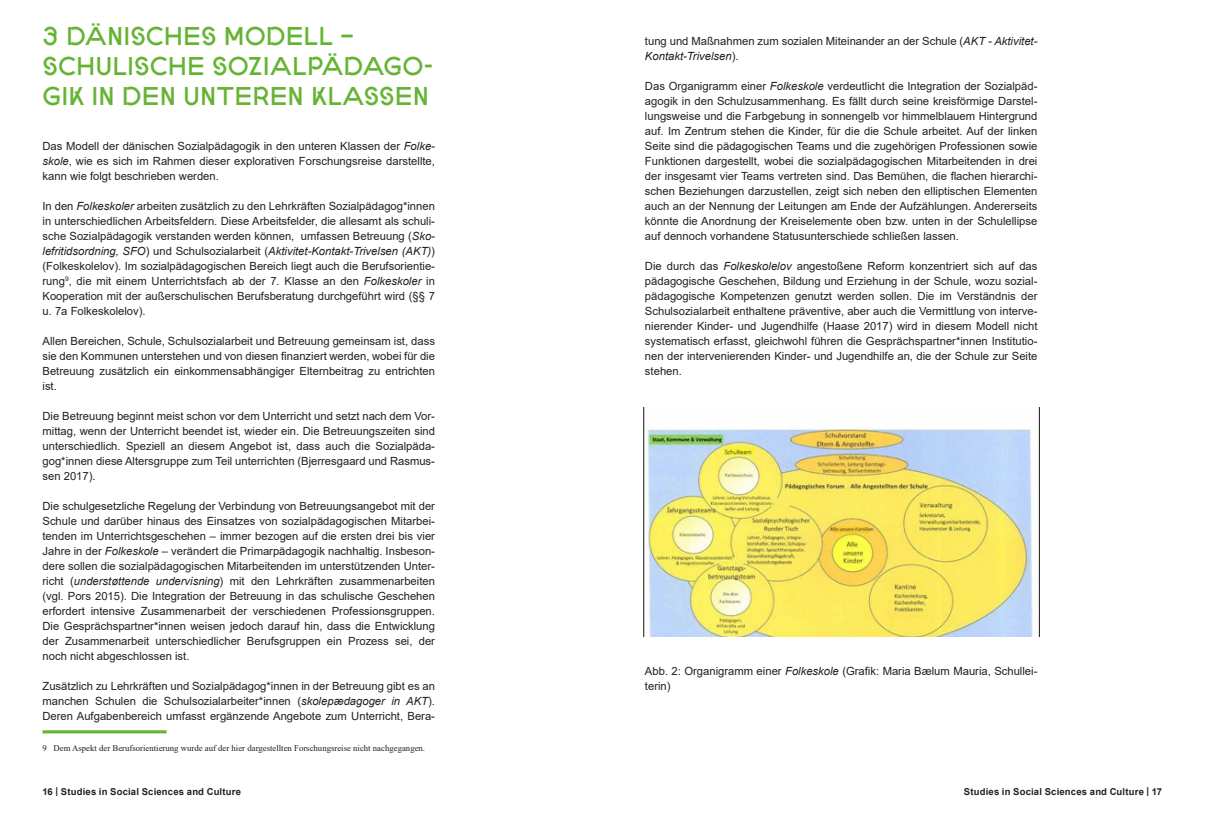
<style>
.page{position:relative;width:1205px;height:815px;background:#fff}
.page>*{position:absolute;margin:0;border:0;box-sizing:border-box;transform-origin:0 0}
.Grüne_Absätze_ohne_I{font:25px/30px "HSD Sans";color:#64b432}
.HSD___Fließtext_Mage{font:11.25px/15px "Arial";color:#231f20;text-align:justify}
.t1{font:700 9.5px "Arial";letter-spacing:.02em;color:#231f20}
.Fußnote{font:8.75px "Times New Roman";color:#231f20}
.s1{font-style:italic}
</style>
<div class="page">
<img style="left:643px;top:407px;width:396px;height:229px">
<hr style="left:43px;top:730px;width:124px;height:3px;background:#64b432">
<p class="Grüne_Absätze_ohne_I" style="left:43px;top:22px;width:392px">3 DÄNISCHES MODELL –<br>SCHULISCHE SOZIALPÄDAGO-<br>GIK IN DEN UNTEREN KLASSEN</p>
<p class="HSD___Fließtext_Mage" style="left:43px;top:138px;width:394px">Das Modell der dänischen Sozialpädagogik in den unteren Klassen der <span class="s1">Folke&shy;skole</span>, wie es sich im Rahmen dieser explorativen Forschungsreise darstellte, kann wie folgt beschrieben werden.</p>
<p class="HSD___Fließtext_Mage" style="left:43px;top:198px;width:394px">In den <span class="s1">Folkeskoler</span> arbeiten zusätzlich zu den Lehrkräften Sozialpädagog*innen in unterschiedlichen Arbeitsfeldern. Diese Arbeitsfelder, die allesamt als schuli&shy;sche Sozialpädagogik verstanden werden können, umfassen Betreuung (<span class="s1">Sko&shy;lefritidsordning, SFO</span>) und Schulsozialarbeit (<span class="s1">Aktivitet-Kontakt-Trivelsen (AKT)</span>) (Folkeskolelov). Im sozialpädagogischen Bereich liegt auch die Berufsorientie&shy;rung<sup>9</sup>, die mit einem Unterrichtsfach ab der 7. Klasse an den <span class="s1">Folkeskoler</span> in Kooperation mit der außerschulischen Berufsberatung durchgeführt wird (§§ 7 u. 7a Folkeskolelov).</p>
<p class="HSD___Fließtext_Mage" style="left:43px;top:333px;width:394px">Allen Bereichen, Schule, Schulsozialarbeit und Betreuung gemeinsam ist, dass sie den Kommunen unterstehen und von diesen finanziert werden, wobei für die Betreuung zusätzlich ein einkommensabhängiger Elternbeitrag zu entrichten ist.</p>
<p class="HSD___Fließtext_Mage" style="left:43px;top:408px;width:394px">Die Betreuung beginnt meist schon vor dem Unterricht und setzt nach dem Vor&shy;mittag, wenn der Unterricht beendet ist, wieder ein. Die Betreuungszeiten sind unterschiedlich. Speziell an diesem Angebot ist, dass auch die Sozialpäda&shy;gog*innen diese Altersgruppe zum Teil unterrichten (Bjerresgaard und Rasmus&shy;sen 2017).</p>
<p class="HSD___Fließtext_Mage" style="left:43px;top:498px;width:394px">Die schulgesetzliche Regelung der Verbindung von Betreuungsangebot mit der Schule und darüber hinaus des Einsatzes von sozialpädagogischen Mitarbei&shy;tenden im Unterrichtsgeschehen – immer bezogen auf die ersten drei bis vier Jahre in der <span class="s1">Folkeskole</span> – verändert die Primarpädagogik nachhaltig. Insbeson&shy;dere sollen die sozialpädagogischen Mitarbeitenden im unterstützenden Unter&shy;richt (<span class="s1">understøttende undervisning</span>) mit den Lehrkräften zusammenarbeiten (vgl. Pors 2015). Die Integration der Betreuung in das schulische Geschehen erfordert intensive Zusammenarbeit der verschiedenen Professionsgruppen.<br>Die Gesprächspartner*innen weisen jedoch darauf hin, dass die Entwicklung der Zusammenarbeit unterschiedlicher Berufsgruppen ein Prozess sei, der noch nicht abgeschlossen ist.</p>
<p class="HSD___Fließtext_Mage" style="left:43px;top:678px;width:394px">Zusätzlich zu Lehrkräften und Sozialpädagog*innen in der Betreuung gibt es an manchen Schulen die Schulsozialarbeiter*innen (<span class="s1">skolepædagoger in AKT</span>).<br>Deren Aufgabenbereich umfasst ergänzende Angebote zum Unterricht, Bera-</p>
<p class="Fußnote" style="left:43px;top:742px;width:384px">9 Dem Aspekt der Berufsorientierung wurde auf der hier dargestellten Forschungsreise nicht nachgegangen.</p>
<p class="HSD___Fließtext_Mage" style="left:645px;top:33px;width:394px">tung und Maßnahmen zum sozialen Miteinander an der Schule (<span class="s1">AKT - Aktivitet-<br>Kontakt-Trivelsen</span>).</p>
<p class="HSD___Fließtext_Mage" style="left:645px;top:78px;width:394px">Das Organigramm einer <span class="s1">Folkeskole</span> verdeutlicht die Integration der Sozialpäd&shy;agogik in den Schulzusammenhang. Es fällt durch seine kreisförmige Darstel&shy;lungsweise und die Farbgebung in sonnengelb vor himmelblauem Hintergrund auf. Im Zentrum stehen die Kinder, für die die Schule arbeitet. Auf der linken Seite sind die pädagogischen Teams und die zugehörigen Professionen sowie Funktionen dargestellt, wobei die sozialpädagogischen Mitarbeitenden in drei der insgesamt vier Teams vertreten sind. Das Bemühen, die flachen hierarchi&shy;schen Beziehungen darzustellen, zeigt sich neben den elliptischen Elementen auch an der Nennung der Leitungen am Ende der Aufzählungen. Andererseits könnte die Anordnung der Kreiselemente oben bzw. unten in der Schulellipse auf dennoch vorhandene Statusunterschiede schließen lassen.</p>
<p class="HSD___Fließtext_Mage" style="left:645px;top:258px;width:394px">Die durch das <span class="s1">Folkeskolelov</span> angestoßene Reform konzentriert sich auf das pädagogische Geschehen, Bildung und Erziehung in der Schule, wozu sozial&shy;pädagogische Kompetenzen genutzt werden sollen. Die im Verständnis der Schulsozialarbeit enthaltene präventive, aber auch die Vermittlung von interve&shy;nierender Kinder- und Jugendhilfe (Haase 2017) wird in diesem Modell nicht systematisch erfasst, gleichwohl führen die Gesprächspartner*innen Institutio&shy;nen der intervenierenden Kinder- und Jugendhilfe an, die der Schule zur Seite stehen.</p>
<p class="HSD___Fließtext_Mage" style="left:645px;top:663px;width:394px">Abb. 2: Organigramm einer <span class="s1">Folkeskole</span> (Grafik: Maria Bælum Mauria, Schullei&shy;terin)</p>
<p class="t1" style="left:43px;top:785px;width:200px">16 | Studies in Social Sciences and Culture</p>
<p class="t1" style="left:964px;top:785px;width:200px">Studies in Social Sciences and Culture | 17</p>
</div>
